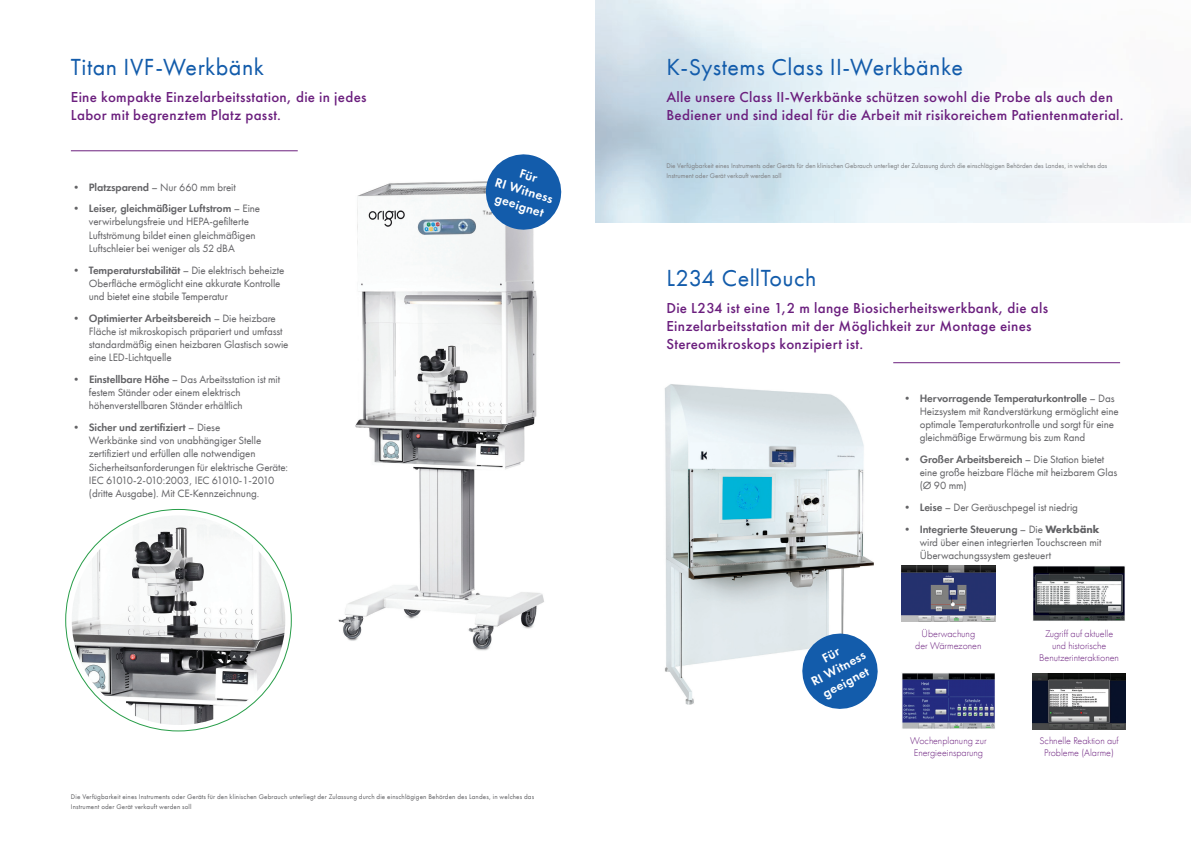
<style>
.page{position:relative;width:1191px;height:842px;background:#fff}
.page>*{position:absolute;margin:0;border:0;box-sizing:border-box;transform-origin:0 0}
.Body_Text_Header_Bk_24pt{font:24px "Futura PT";letter-spacing:.02em;color:#135cab}
.Body_Text_Subheader_Md_15pt{font:500 15px/18px "Futura PT";letter-spacing:.02em;color:#6b1f7e}
.t1{font:600 13px/15.6px "Futura PT";color:#fff;text-align:center}
.t2{font:11px/13.2px "Futura PT";letter-spacing:-.01em;color:#636366}
.Footer_website_Lt_10pt{font:300 10px/12px "Futura PT";color:#6b1f7e;text-align:center}
.Asterisks_8pt_-_Grey{font:7px/10px "Futura PT";letter-spacing:.02em;color:#636366}
.Asterisks_8pt_-_Grey-2{font:7px/10px "Futura PT";color:#808285}
.s1{font-weight:600}
.s2{font-weight:700}
</style>
<div class="page">
<img style="left:267px;top:151px;width:277px;height:507px">
<img style="left:665px;top:384px;width:209px;height:321px">
<img style="left:902px;top:673px;width:93px;height:56px">
<img style="left:1033px;top:566px;width:92px;height:55px">
<img style="left:1032px;top:673px;width:93px;height:56px">
<img style="left:901px;top:565px;width:94px;height:56px">
<svg style="left:797px;top:628px;width:81px;height:81px"></svg>
<svg style="left:481px;top:151px;width:81px;height:83px"></svg>
<hr style="left:71px;top:150px;width:227px;height:1px;background:#6b1f7e">
<hr style="left:893px;top:362px;width:227px;height:1px;background:#6b1f7e">
<img style="left:72px;top:515px;width:213px;height:210px">
<p class="Body_Text_Header_Bk_24pt" style="left:71px;top:53px;width:195px">Titan IVF-Werkbänk</p>
<p class="Body_Text_Subheader_Md_15pt" style="left:71px;top:88px;width:297px">Eine kompakte Einzelarbeitsstation, die in jedes<br>Labor mit begrenztem Platz passt.</p>
<p class="t2" style="left:71px;top:180px;width:166px"><span class="s1">• Platzsparend</span> – Nur 660 mm breit</p>
<p class="t2" style="left:89px;top:202px;width:173px;text-indent:-18px"><span class="s1">• Leiser, gleichmäßiger Luftstrom</span> – Eine verwirbelungsfreie und HEPA-gefilterte Luftströmung bildet einen gleichmäßigen Luftschleier bei weniger als 52 dBA</p>
<p class="t2" style="left:89px;top:263px;width:197px;text-indent:-18px"><span class="s1">• Temperaturstabilität</span> – Die elektrisch beheizte<br>Oberfläche ermöglicht eine akkurate Kontrolle und bietet eine stabile Temperatur</p>
<p class="t2" style="left:89px;top:311px;width:201px;text-indent:-18px"><span class="s1">• Optimierter Arbeitsbereich</span> – Die heizbare Fläche ist mikroskopisch präpariert und umfasst standardmäßig einen heizbaren Glastisch sowie eine LED-Lichtquelle</p>
<p class="t2" style="left:89px;top:373px;width:193px;text-indent:-18px"><span class="s1">• Einstellbare Höhe</span> – Das Arbeitsstation ist mit festem Ständer oder einem elektrisch höhenverstellbaren Ständer erhältlich</p>
<p class="t2" style="left:89px;top:421px;width:201px;text-indent:-18px"><span class="s1">• Sicher und zertifiziert</span> – Diese<br>Werkbänke sind von unabhängiger Stelle zertifiziert und erfüllen alle notwendigen Sicherheitsanforderungen für elektrische Geräte:<br>IEC 61010-2-010:2003, IEC 61010-1-2010 (dritte Ausgabe). Mit CE-Kennzeichnung.</p>
<p class="t1" style="left:502px;top:159px;width:61px;rotate:17deg">Für<br>RI Witness geeignet</p>
<p class="Asterisks_8pt_-_Grey" style="left:71px;top:792px;width:465px">Die Verfügbarkeit eines Instruments oder Geräts für den klinischen Gebrauch unterliegt der Zulassung durch die einschlägigen Behörden des Landes, in welches das<br>Instrument oder Gerät verkauft werden soll</p>
<p class="Body_Text_Header_Bk_24pt" style="left:666px;top:53px;width:298px">K-Systems Class II-Werkbänke</p>
<p class="Body_Text_Subheader_Md_15pt" style="left:666px;top:88px;width:459px">Alle unsere Class II-Werkbänke schützen sowohl die Probe als auch den<br>Bediener und sind ideal für die Arbeit mit risikoreichem Patientenmaterial.</p>
<p class="Asterisks_8pt_-_Grey-2" style="left:666px;top:161px;width:442px">Die Verfügbarkeit eines Instruments oder Geräts für den klinischen Gebrauch unterliegt der Zulassung durch die einschlägigen Behörden des Landes, in welches das<br>Instrument oder Gerät verkauft werden soll</p>
<p class="Body_Text_Header_Bk_24pt" style="left:666px;top:264px;width:151px">L234 CellTouch</p>
<p class="Body_Text_Subheader_Md_15pt" style="left:666px;top:299px;width:383px">Die L234 ist eine 1,2 m lange Biosicherheitswerkbank, die als<br>Einzelarbeitsstation mit der Möglichkeit zur Montage eines<br>Stereomikroskops konzipiert ist.</p>
<p class="t1" style="left:801px;top:661px;width:61px;rotate:-28deg">Für<br>RI Witness geeignet</p>
<p class="t2" style="left:919px;top:391px;width:200px;text-indent:-18px"><span class="s1">• Hervorragende Temperaturkontrolle</span> – Das Heizsystem mit Randverstärkung ermöglicht eine optimale Temperaturkontrolle und sorgt für eine gleichmäßige Erwärmung bis zum Rand</p>
<p class="t2" style="left:919px;top:453px;width:199px;text-indent:-18px"><span class="s1">• Großer Arbeitsbereich</span> – Die Station bietet eine große heizbare Fläche mit heizbarem Glas (Ø 90 mm)</p>
<p class="t2" style="left:901px;top:501px;width:178px"><span class="s1">• Leise</span> – Der Geräuschpegel ist niedrig</p>
<p class="t2" style="left:919px;top:522px;width:183px;text-indent:-18px"><span class="s1">• Integrierte Steuerung</span> – Die <span class="s2">Werkbänk </span>wird über einen integrierten Touchscreen mit<br>Überwachungssystem gesteuert</p>
<p class="Footer_website_Lt_10pt" style="left:915px;top:627px;width:68px">Überwachung der Wärmezonen</p>
<p class="Footer_website_Lt_10pt" style="left:1039px;top:627px;width:81px">Zugriff auf aktuelle und historische<br>Benutzerinteraktionen</p>
<p class="Footer_website_Lt_10pt" style="left:910px;top:735px;width:78px">Wochenplanung zur<br>Energieeinsparung</p>
<p class="Footer_website_Lt_10pt" style="left:1039px;top:735px;width:81px">Schnelle Reaktion auf<br>Probleme (Alarme)</p>
</div>
